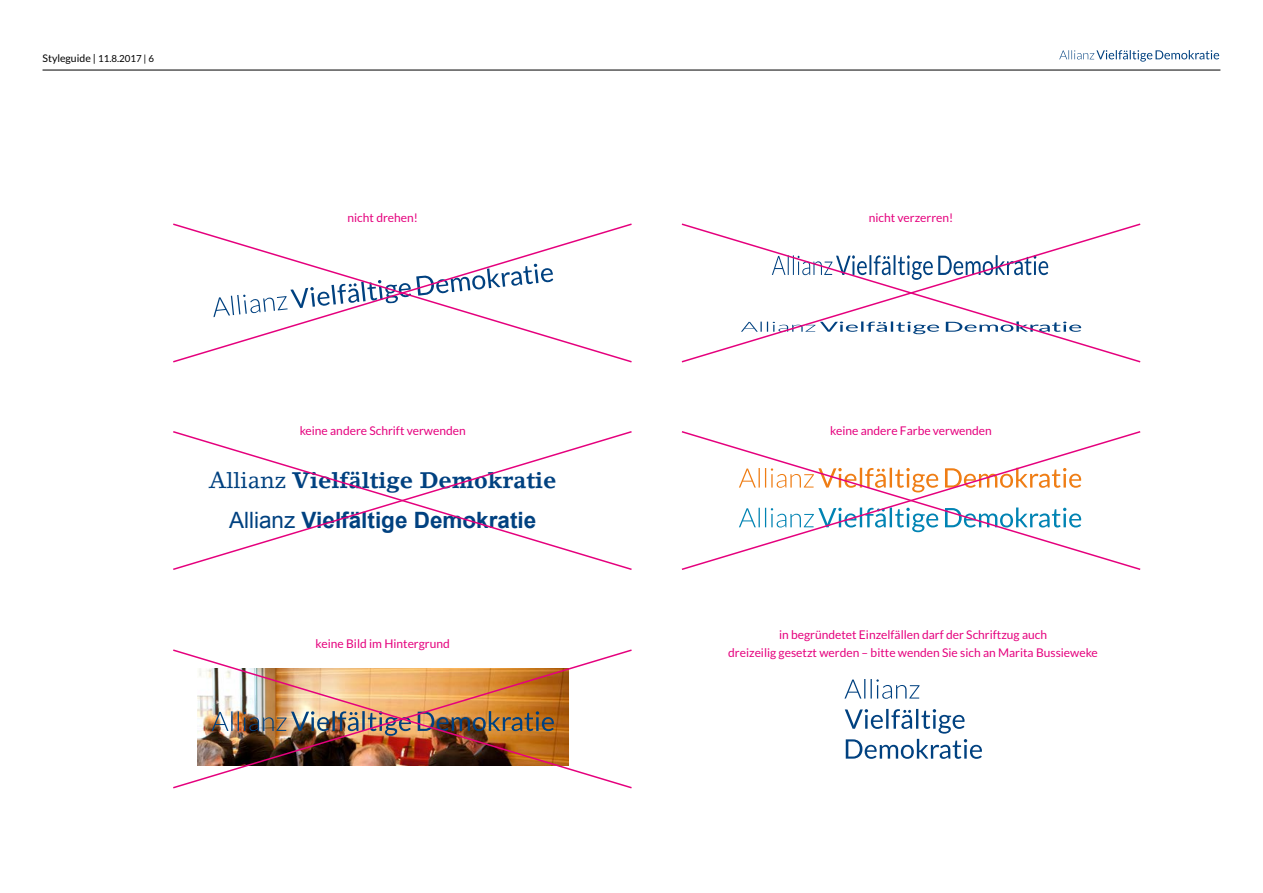
<style>
.page{position:relative;width:1263px;height:893px;background:#fff}
.page>*{position:absolute;margin:0;border:0;box-sizing:border-box;transform-origin:0 0}
.t1{font:22.5px "Lino Letter Bold Os F";color:#004180}
.t2{font:700 22.5px "Arial";color:#004180}
.t3{font:12px/18px "Lato";color:#e5007d;text-align:center}
.t4{font:10.5px "Lato";color:#000}
.s1{font-size:9.75px}
.s2{font-family:"Lino Letter Roman Os F"}
.s3{font-weight:400}
</style>
<div class="page">
<hr style="left:43px;top:70px;width:1177px;height:1px;background:#000">
<svg style="left:1059px;top:50px;width:160px;height:12px"></svg>
<svg style="left:173px;top:223px;width:459px;height:140px"></svg>
<svg style="left:173px;top:431px;width:459px;height:139px"></svg>
<img style="left:173px;top:649px;width:459px;height:140px">
<svg style="left:681px;top:223px;width:460px;height:140px"></svg>
<svg style="left:681px;top:431px;width:460px;height:139px"></svg>
<svg style="left:844px;top:679px;width:75px;height:20px"></svg>
<svg style="left:845px;top:709px;width:137px;height:50px"></svg>
<p class="t4" style="left:43px;top:52px;width:113px">Styleguide | <span class="s1">11.8.2017 | 6</span></p>
<p class="t3" style="left:347px;top:209px;width:72px">nicht drehen!</p>
<p class="t3" style="left:869px;top:209px;width:86px">nicht verzerren!</p>
<p class="t3" style="left:300px;top:421px;width:168px">keine andere Schrift verwenden</p>
<p class="t3" style="left:830px;top:421px;width:163px">keine andere Farbe verwenden</p>
<h1 class="t1" style="left:209px;top:467px;width:349px"><span class="s2">Allianz</span> Vielfältige Demokratie</h1>
<h1 class="t2" style="left:229px;top:505px;width:309px"><span class="s3">Allianz</span> Vielfältige Demokratie</h1>
<p class="t3" style="left:316px;top:634px;width:136px">keine Bild im Hintergrund</p>
<p class="t3" style="left:728px;top:626px;width:371px">in begründetet Einzelfällen darf der Schriftzug auch<br>dreizeilig gesetzt werden – bitte wenden Sie sich an Marita Bussieweke</p>
</div>
